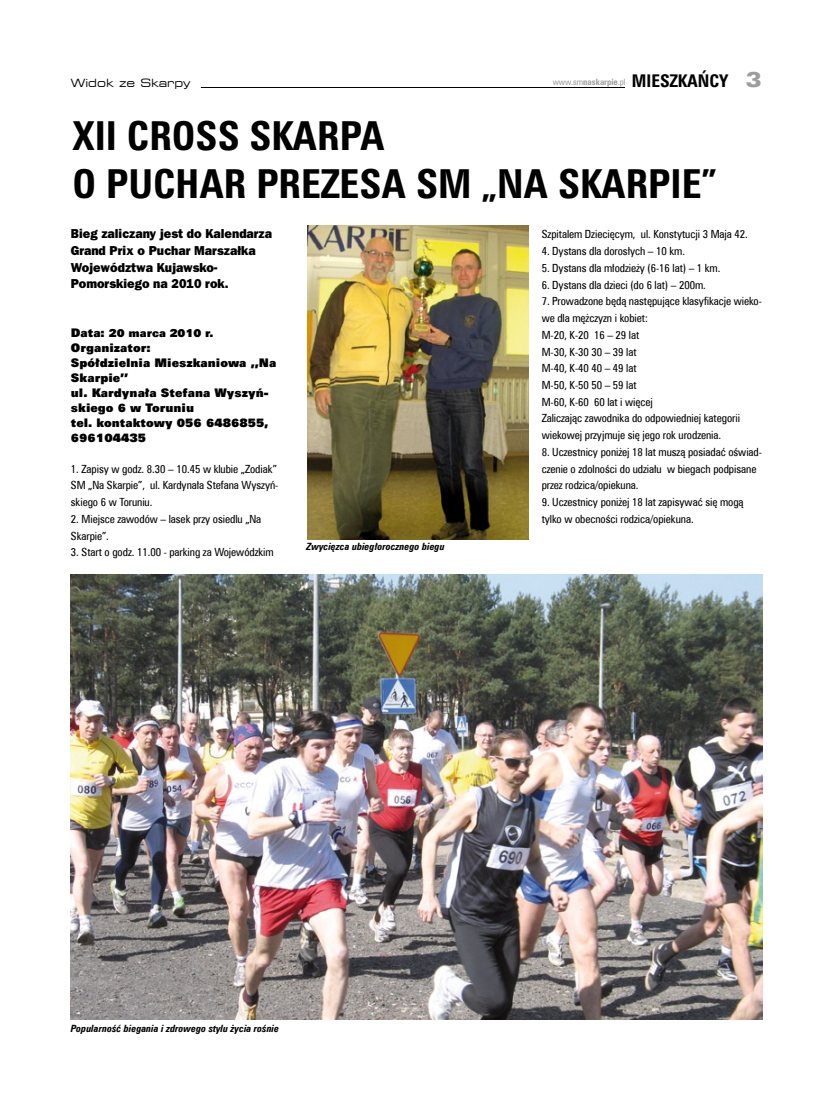
<style>
.page{position:relative;width:833px;height:1117px;background:#fff}
.page>*{position:absolute;margin:0;border:0;box-sizing:border-box;transform-origin:0 0}
.t1{font:700 40px/48px "Zurich Cn EU";color:#000}
.t2{font:700 17.5px "Zurich Cn EU";color:#000}
.t3{font:800 13px/16.8px "Franklin Gothic Pl";color:#000;scale:.96 1}
.t4{font:11.88px/15px "Zurich X Blk EU";color:#000}
.t5{font:11.25px/16.8px "Zurich Cn EU";letter-spacing:-.005em;color:#000}
.t6{font:11.25px "Zurich X Blk EU";letter-spacing:-.005em;color:#000}
.t7{font:expanded 11.25px "Square 721 BT";color:#000}
.t8{font:italic 700 10px "Zurich Cn EU";color:#000}
.s1{font-weight:400;font-size:8.75px;color:#9c9d9f}
.s2{font-size:8.75px;color:#9c9d9f}
.s3{font-family:"Zurich Blk Ex EU";font-weight:400;font-size:21.25px;color:#9c9d9f}
.s4{font-size:11.88px}
</style>
<div class="page">
<hr style="left:201px;top:87px;width:424px;height:1px;background:#000">
<img style="left:307px;top:225px;width:222px;height:314px">
<img style="left:71px;top:574px;width:691px;height:444px">
<p class="t7" style="left:71px;top:76px;width:121px">Widok ze Skarpy</p>
<h2 class="t2" style="left:552px;top:70px;width:211px"><span class="s1">www.sm</span><span class="s2">NASKARPIE</span><span class="s1">.pl</span> MIESZKAŃCY <span class="s3">3</span></h2>
<h1 class="t1" style="left:73px;top:111px;width:646px">XII CROSS SKARPA<br>O PUCHAR PREZESA SM „NA SKARPIE”</h1>
<p class="t3" style="left:71px;top:225px;width:211px">Bieg zaliczany jest do Kalendarza<br>Grand Prix o Puchar Marszałka<br>Województwa Kujawsko-<br>Pomorskiego na 2010 rok.</p>
<p class="t6" style="left:71px;top:326px;width:144px"><span class="s4">Data:</span> 20 marca 2010 r.</p>
<p class="t4" style="left:71px;top:340px;width:207px">Organizator:<br>Spółdzielnia Mieszkaniowa „Na<br>Skarpie”<br>ul. Kardynała Stefana Wyszyń&shy;skiego 6 w Toruniu<br>tel. kontaktowy 056 6486855,<br>696104435</p>
<p class="t5" style="left:71px;top:460px;width:209px">1. Zapisy w godz. 8.30 – 10.45 w klubie „Zodiak”<br>SM „Na Skarpie”, ul. Kardynała Stefana Wyszyń&shy;skiego 6 w Toruniu.</p>
<p class="t5" style="left:71px;top:510px;width:192px">2. Miejsce zawodów – lasek przy osiedlu „Na<br>Skarpie”.</p>
<p class="t5" style="left:71px;top:543px;width:204px">3. Start o godz. 11.00 - parking za Wojewódzkim</p>
<p class="t8" style="left:306px;top:540px;width:140px">Zwycięzca ubiegłorocznego biegu</p>
<p class="t5" style="left:541px;top:226px;width:208px">Szpitalem Dziecięcym, ul. Konstytucji 3 Maja 42.</p>
<p class="t5" style="left:541px;top:242px;width:145px">4. Dystans dla dorosłych – 10 km.</p>
<p class="t5" style="left:541px;top:259px;width:180px">5. Dystans dla młodzieży (6-16 lat) – 1 km.</p>
<p class="t5" style="left:541px;top:276px;width:166px">6. Dystans dla dzieci (do 6 lat) – 200m.</p>
<p class="t5" style="left:541px;top:293px;width:222px">7. Prowadzone będą następujące klasyfikacje wieko&shy;we dla mężczyzn i kobiet:<br>M-20, K-20 16 – 29 lat<br>M-30, K-30 30 – 39 lat<br>M-40, K-40 40 – 49 lat<br>M-50, K-50 50 – 59 lat<br>M-60, K-60 60 lat i więcej<br>Zaliczając zawodnika do odpowiedniej kategorii wiekowej przyjmuje się jego rok urodzenia.</p>
<p class="t5" style="left:541px;top:443px;width:222px">8. Uczestnicy poniżej 18 lat muszą posiadać oświad&shy;czenie o zdolności do udziału w biegach podpisane przez rodzica/opiekuna.</p>
<p class="t5" style="left:541px;top:493px;width:203px">9. Uczestnicy poniżej 18 lat zapisywać się mogą tylko w obecności rodzica/opiekuna.</p>
<p class="t8" style="left:71px;top:1021px;width:210px">Popularność biegania i zdrowego stylu życia rośnie</p>
</div>
